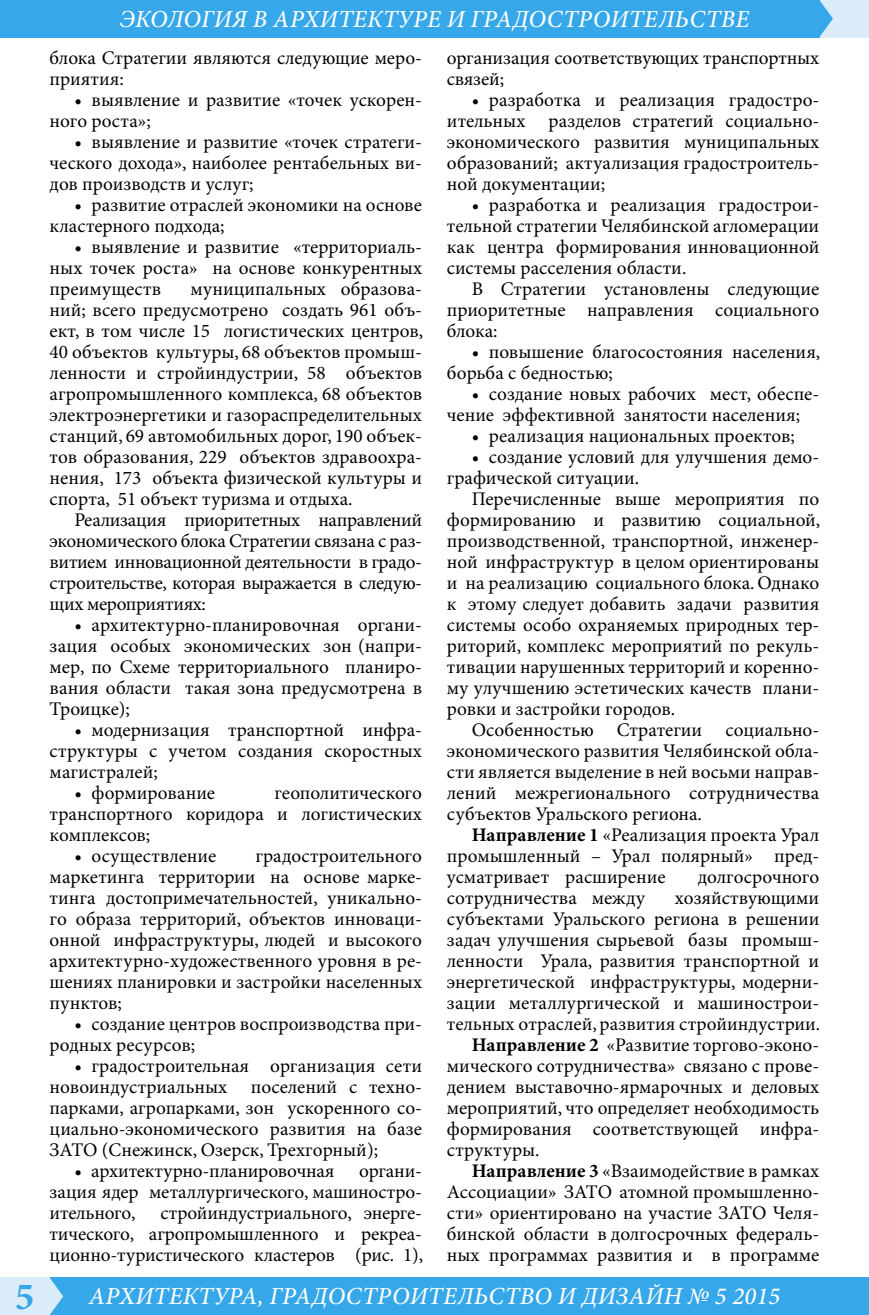
<style>
.page{position:relative;width:869px;height:1315px;background:#fff}
.page>*{position:absolute;margin:0;border:0;box-sizing:border-box;transform-origin:0 0}
.t1{font:700 38.5px "Minion Pro";color:#36a7e9}
.t2{font:italic 500 24.5px "Minion Pro";letter-spacing:.01em;color:#fff}
.t3{font:19.25px/21px "Minion Pro";color:#000;text-align:justify}
.s1{font-weight:700}
</style>
<div class="page">
<div style="left:46px;top:1277px;width:822px;height:38px;background:#36a7e9"></div>
<div style="left:819px;top:0;width:49px;height:37px;background:#daebfa"></div>
<div style="left:0;top:1277px;width:50px;height:38px;background:#daebfa"></div>
<div style="left:0;top:0;width:819px;height:37px;background:#36a7e9"></div>
<svg style="left:50px;top:1278px;width:13px;height:37px"></svg>
<svg style="left:819px;top:0;width:13px;height:37px"></svg>
<p class="t2" style="left:120px;top:2px;width:630px">ЭКОЛОГИЯ В АРХИТЕКТУРЕ И ГРАДОСТРОИТЕЛЬСТВЕ</p>
<p class="t3" style="left:50px;top:48px;width:374px">блока Стратегии являются следующие меро&shy;приятия:</p>
<p class="t3" style="left:50px;top:90px;width:374px;text-indent:25px">• выявление и развитие «точек ускорен&shy;ного роста»;</p>
<p class="t3" style="left:50px;top:132px;width:374px;text-indent:25px">• выявление и развитие «точек стратеги&shy;ческого дохода», наиболее рентабельных ви&shy;дов производств и услуг;</p>
<p class="t3" style="left:50px;top:195px;width:374px;text-indent:25px">• развитие отраслей экономики на основе кластерного подхода;</p>
<p class="t3" style="left:50px;top:237px;width:374px;text-indent:25px">• выявление и развитие «территориаль&shy;ных точек роста» на основе конкурентных преимуществ</p>
<p class="t3" style="left:50px;top:279px;width:375px;text-indent:141px">муниципальных образова&shy;ний; всего предусмотрено создать 961 объ&shy;ект, в том числе 15 логистических центров, 40 объектов культуры, 68 объектов промыш&shy;ленности и стройиндустрии, 58 объектов агропромышленного комплекса, 68 объектов электроэнергетики и газораспределительных станций, 69 автомобильных дорог, 190 объек&shy;тов образования, 229 объектов здравоохра&shy;нения, 173 объекта физической культуры и спорта, 51 объект туризма и отдыха.</p>
<p class="t3" style="left:50px;top:510px;width:374px;text-indent:25px">Реализация приоритетных направлений экономического блока Стратегии связана с раз&shy;витием инновационной деятельности в градо&shy;строительстве, которая выражается в следую&shy;щих мероприятиях:</p>
<p class="t3" style="left:50px;top:615px;width:374px;text-indent:25px">• архитектурно-планировочная органи&shy;зация особых экономических зон (напри&shy;мер, по Схеме территориального планиро&shy;вания области такая зона предусмотрена в Троицке);</p>
<p class="t3" style="left:50px;top:720px;width:374px;text-indent:25px">• модернизация транспортной инфра&shy;структуры с учетом создания скоростных магистралей;</p>
<p class="t3" style="left:74px;top:783px;width:142px">• формирование</p>
<p class="t3" style="left:50px;top:783px;width:374px;text-indent:224px">геополитического транспортного коридора и логистических комплексов;</p>
<p class="t3" style="left:74px;top:846px;width:143px">• осуществление</p>
<p class="t3" style="left:50px;top:846px;width:374px;text-indent:206px">градостроительного маркетинга территории на основе марке&shy;тинга достопримечательностей, уникально&shy;го образа территорий, объектов инноваци&shy;онной инфраструктуры, людей и высокого архитектурно-художественного уровня в ре&shy;шениях планировки и застройки населенных пунктов;</p>
<p class="t3" style="left:50px;top:1014px;width:374px;text-indent:25px">• создание центров воспроизводства при&shy;родных ресурсов;</p>
<p class="t3" style="left:50px;top:1056px;width:374px;text-indent:25px">• градостроительная организация сети новоиндустриальных поселений с техно&shy;парками, агропарками, зон ускоренного со&shy;циально-экономического развития на базе ЗАТО (Снежинск, Озерск, Трехгорный);</p>
<p class="t3" style="left:74px;top:1161px;width:261px">• архитектурно-планировочная</p>
<p class="t3" style="left:50px;top:1161px;width:374px;text-indent:309px">органи&shy;зация ядер металлургического, машиностро&shy;ительного,</p>
<p class="t3" style="left:50px;top:1203px;width:375px;text-indent:111px">стройиндустриального, энерге&shy;тического, агропромышленного и рекреа&shy;ционно-туристического кластеров (рис. 1),</p>
<p class="t3" style="left:446px;top:48px;width:374px">организация соответствующих транспортных связей;</p>
<p class="t3" style="left:446px;top:90px;width:374px;text-indent:25px">• разработка и реализация градостро&shy;ительных разделов стратегий социально&shy;экономического развития муниципальных образований; актуализация градостроитель&shy;ной документации;</p>
<p class="t3" style="left:446px;top:195px;width:374px;text-indent:25px">• разработка и реализация градострои&shy;тельной стратегии Челябинской агломерации как центра формирования инновационной системы расселения области.</p>
<p class="t3" style="left:446px;top:279px;width:374px;text-indent:25px">В Стратегии установлены следующие приоритетные направления социального блока:</p>
<p class="t3" style="left:446px;top:342px;width:375px;text-indent:25px">• повышение благосостояния населения, борьба с бедностью;</p>
<p class="t3" style="left:446px;top:384px;width:374px;text-indent:25px">• создание новых рабочих мест, обеспе&shy;чение эффективной занятости населения;</p>
<p class="t3" style="left:471px;top:426px;width:324px">• реализация национальных проектов;</p>
<p class="t3" style="left:446px;top:447px;width:374px;text-indent:25px">• создание условий для улучшения демо&shy;графической ситуации.</p>
<p class="t3" style="left:446px;top:489px;width:375px;text-indent:25px">Перечисленные выше мероприятия по формированию и развитию социальной, производственной, транспортной, инженер&shy;ной инфраструктур в целом ориентированы и на реализацию социального блока. Однако к этому следует добавить задачи развития системы особо охраняемых природных тер&shy;риторий, комплекс мероприятий по рекуль&shy;тивации нарушенных территорий и коренно&shy;му улучшению эстетических качеств плани&shy;ровки и застройки городов.</p>
<p class="t3" style="left:446px;top:720px;width:374px;text-indent:25px">Особенностью Стратегии социально&shy;экономического развития Челябинской обла&shy;сти является выделение в ней восьми направ&shy;лений межрегионального сотрудничества субъектов Уральского региона.</p>
<p class="t3" style="left:446px;top:825px;width:374px;text-indent:25px"><span class="s1">Направление 1</span> «Реализация проекта Урал промышленный – Урал полярный» пред&shy;усматривает расширение</p>
<p class="t3" style="left:697px;top:867px;width:123px">долгосрочного</p>
<p class="t3" style="left:446px;top:888px;width:375px;text-indent:228px">хозяйствующими субъектами Уральского региона в решении задач улучшения сырьевой базы промыш&shy;ленности Урала, развития транспортной и энергетической инфраструктуры, модерни&shy;зации металлургической и машинострои&shy;тельных отраслей, развития стройиндустрии.</p>
<p class="t3" style="left:446px;top:1035px;width:374px;text-indent:25px"><span class="s1">Направление 2</span> «Развитие торгово-эконо&shy;мического сотрудничества» связано с прове&shy;дением выставочно-ярмарочных и деловых мероприятий, что определяет необходимость формирования соответствующей инфра&shy;структуры.</p>
<p class="t3" style="left:446px;top:1161px;width:374px;text-indent:25px"><span class="s1">Направление 3</span> «Взаимодействие в рамках Ассоциации» ЗАТО атомной промышленно&shy;сти» ориентировано на участие ЗАТО Челя&shy;бинской области в долгосрочных федераль&shy;ных программах развития и в программе</p>
<p class="t3" style="left:446px;top:888px;width:200px">сотрудничества между</p>
<h1 class="t1" style="left:15px;top:1273px;width:21px">5</h1>
<p class="t2" style="left:89px;top:1279px;width:692px">АРХИТЕКТУРА, ГРАДОСТРОИТЕЛЬСТВО И ДИЗАЙН № 5 2015</p>
</div>
